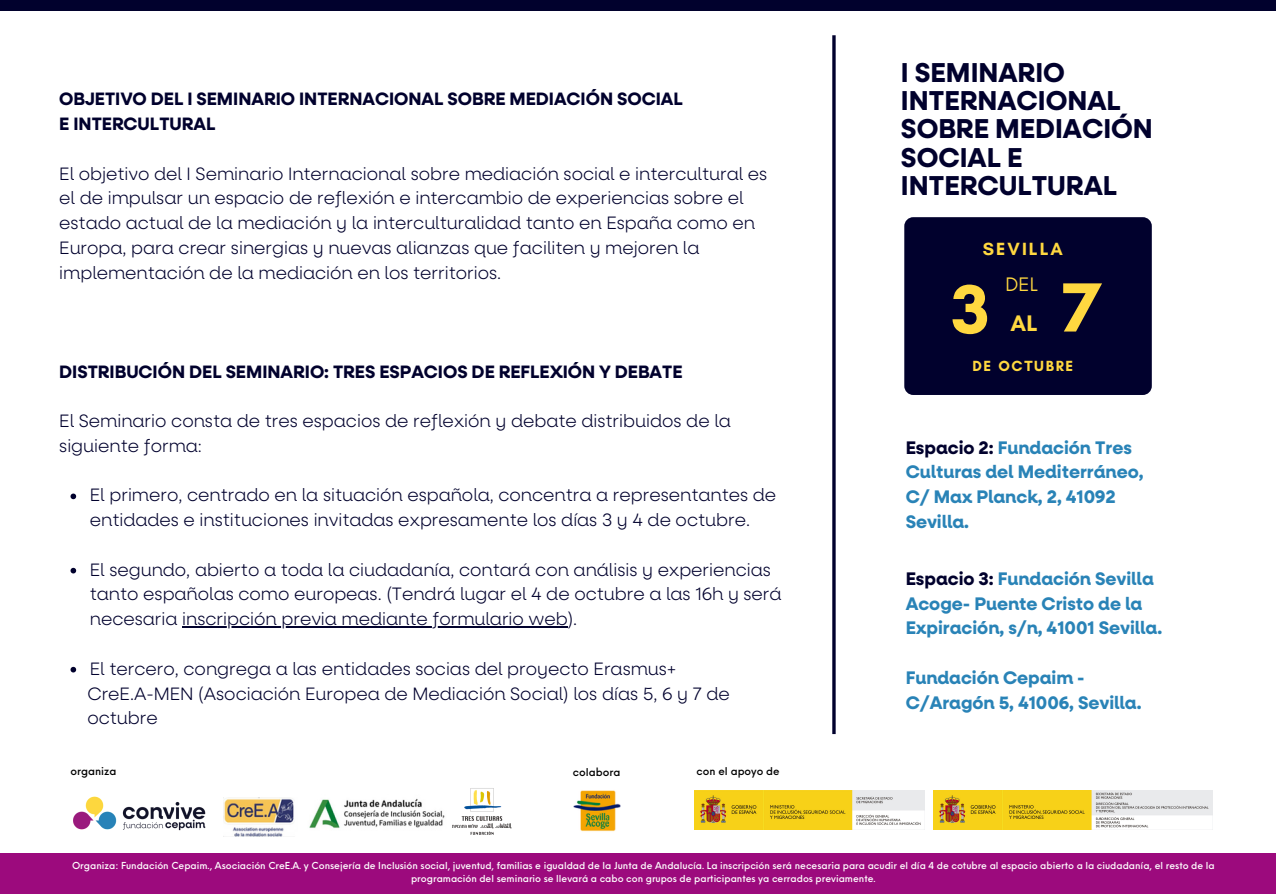
<style>
.page{position:relative;width:1276px;height:894px;background:#fff}
.page>*{position:absolute;margin:0;border:0;box-sizing:border-box;transform-origin:0 0}
.t1{font:700 70.8px "Glacial Indifference";color:#ffd840}
.t2{font:700 27.45px/28px "Neulis Alt";color:#01012d}
.t3{font:700 22.95px "Glacial Indifference";color:#ffd840}
.t4{font:19.95px "Glacial Indifference";color:#ffd840}
.t5{font:700 18.3px/24.8px "Neulis Alt";color:#2983b7}
.t6{font:300 18px/24.8px "Neulis Alt";color:#01012d}
.t7{font:700 18px/24.8px "Neulis Alt";color:#01012d}
.t8{font:700 18px "Glacial Indifference";letter-spacing:.11em;color:#ffd840}
.t9{font:700 15px "Glacial Indifference";letter-spacing:.11em;color:#ffd840}
.t10{font:500 10.5px "Neue Einstellung";color:#000}
.t11{font:500 9.45px/12.6px "Neue Einstellung";color:#fff;text-align:center}
.s1{color:#01012d}
</style>
<div class="page">
<div style="left:904px;top:217px;width:247px;height:178px;background:#01012d;border-radius:9px"></div>
<hr style="left:832px;top:35px;width:3px;height:698px;background:#01012d">
<div style="left:0;top:852px;width:1275px;height:41px;background:#9c0a7d"></div>
<div style="left:0;top:0;width:1275px;height:10px;background:#01012d"></div>
<svg style="left:70px;top:493px;width:6px;height:6px"></svg>
<svg style="left:70px;top:567px;width:6px;height:6px"></svg>
<hr style="left:182px;top:626px;width:385px;height:1px;background:#01012d">
<svg style="left:70px;top:666px;width:6px;height:6px"></svg>
<img style="left:73px;top:796px;width:133px;height:35px">
<img style="left:223px;top:797px;width:71px;height:38px">
<img style="left:309px;top:798px;width:135px;height:30px">
<img style="left:694px;top:790px;width:230px;height:39px">
<img style="left:933px;top:790px;width:279px;height:39px">
<img style="left:444px;top:788px;width:68px;height:47px">
<img style="left:573px;top:790px;width:47px;height:42px">
<p class="t7" style="left:59px;top:87px;width:625px">OBJETIVO DEL I SEMINARIO INTERNACIONAL SOBRE MEDIACIÓN SOCIAL<br>E INTERCULTURAL</p>
<p class="t6" style="left:59px;top:161px;width:709px">El objetivo del I Seminario Internacional sobre mediación social e intercultural es el de impulsar un espacio de reflexión e intercambio de experiencias sobre el estado actual de la mediación y la interculturalidad tanto en España como en Europa, para crear sinergias y nuevas alianzas que faciliten y mejoren la implementación de la mediación en los territorios.</p>
<p class="t7" style="left:59px;top:359px;width:624px">DISTRIBUCIÓN DEL SEMINARIO: TRES ESPACIOS DE REFLEXIÓN Y DEBATE</p>
<p class="t6" style="left:59px;top:409px;width:673px">El Seminario consta de tres espacios de reflexión y debate distribuidos de la siguiente forma:</p>
<p class="t6" style="left:90px;top:483px;width:687px">El primero, centrado en la situación española, concentra a representantes de entidades e instituciones invitadas expresamente los días 3 y 4 de octubre.</p>
<p class="t6" style="left:90px;top:557px;width:693px">El segundo, abierto a toda la ciudadanía, contará con análisis y experiencias tanto españolas como europeas. (Tendrá lugar el 4 de octubre a las 16h y será necesaria inscripción previa mediante formulario web).</p>
<p class="t6" style="left:90px;top:656px;width:588px">El tercero, congrega a las entidades socias del proyecto Erasmus+</p>
<p class="t6" style="left:87px;top:681px;width:644px">CreE.A-MEN (Asociación Europea de Mediación Social) los días 5, 6 y 7 de octubre</p>
<p class="t10" style="left:70px;top:761px;width:47px">organiza</p>
<p class="t10" style="left:572px;top:762px;width:49px">colabora</p>
<p class="t10" style="left:696px;top:761px;width:84px">con el apoyo de</p>
<h2 class="t2" style="left:900px;top:59px;width:253px">I SEMINARIO<br>INTERNACIONAL<br>SOBRE MEDIACIÓN<br>SOCIAL E<br>INTERCULTURAL</h2>
<p class="t8" style="left:982px;top:238px;width:81px">SEVILLA</p>
<h1 class="t1" style="left:951px;top:266px;width:40px">3</h1>
<p class="t4" style="left:1005px;top:272px;width:34px">DEL</p>
<p class="t3" style="left:1010px;top:309px;width:29px">AL</p>
<h1 class="t1" style="left:1062px;top:264px;width:40px">7</h1>
<p class="t9" style="left:972px;top:357px;width:102px">DE OCTUBRE</p>
<p class="t5" style="left:905px;top:435px;width:239px"><span class="s1">Espacio 2:</span> Fundación Tres<br>Culturas del Mediterráneo,<br>C/ Max Planck, 2, 41092<br>Sevilla.</p>
<p class="t5" style="left:905px;top:566px;width:258px"><span class="s1">Espacio 3:</span> Fundación Sevilla<br>Acoge- Puente Cristo de la<br>Expiración, s/n, 41001 Sevilla.</p>
<p class="t5" style="left:905px;top:665px;width:237px">Fundación Cepaim -<br>C/Aragón 5, 41006, Sevilla.</p>
<p class="t11" style="left:72px;top:858px;width:1143px">Organiza: Fundación Cepaim., Asociación CreE.A. y Consejería de Inclusión social, juventud, familias e igualdad de la Junta de Andalucía. La inscripción será necesaria para acudir el día 4 de cotubre al espacio abierto a la ciudadanía, el resto de la programación del seminario se llevará a cabo con grupos de participantes ya cerrados previamente.</p>
</div>
